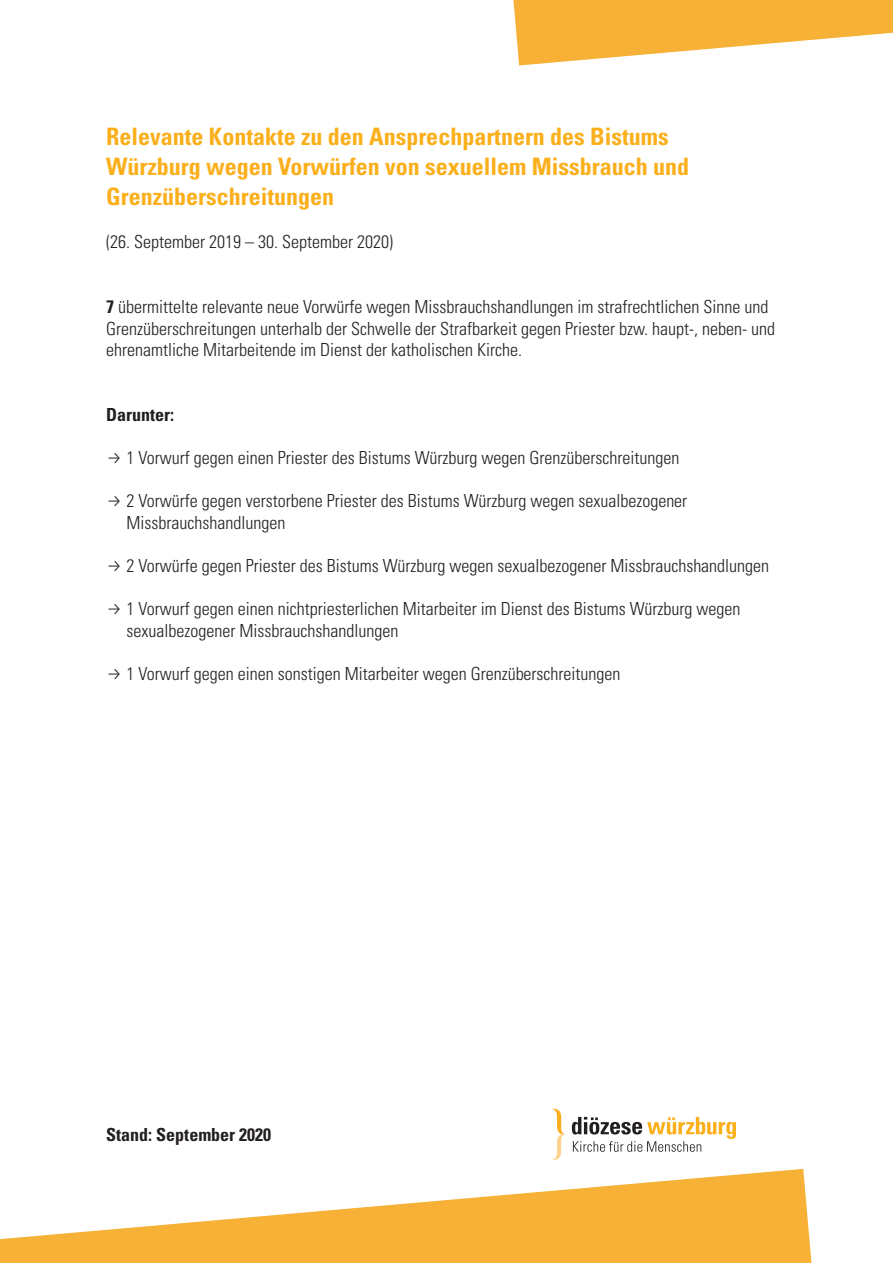
<style>
.page{position:relative;width:893px;height:1263px;background:#fff}
.page>*{position:absolute;margin:0;border:0;box-sizing:border-box;transform-origin:0 0}
.t1{font:700 condensed 24px/30px "Univers LT Std";color:#fbaf1b}
.t2{font:300 condensed 18px/21.6px "Univers LT Std";color:#231f20}
.t3{font:700 condensed 18px "Univers LT Std";color:#231f20}
.s1{font-weight:700}
.s2{font-family:"Fira Sans";font-stretch:normal}
</style>
<div class="page">
<svg style="left:0;top:1169px;width:811px;height:94px;fill:#f6b136"></svg>
<svg style="left:513px;top:0;width:380px;height:65px"></svg>
<svg style="left:553px;top:1109px;width:12px;height:51px"></svg>
<svg style="left:572px;top:1117px;width:164px;height:35px"></svg>
<h1 class="t1" style="left:106px;top:121px;width:584px">Relevante Kontakte zu den Ansprechpartnern des Bistums<br>Würzburg wegen Vorwürfen von sexuellem Missbrauch und<br>Grenzüberschreitungen</h1>
<p class="t2" style="left:106px;top:231px;width:288px">(26. September 2019 – 30. September 2020)</p>
<p class="t2" style="left:106px;top:296px;width:670px"><span class="s1">7</span> übermittelte relevante neue Vorwürfe wegen Missbrauchshandlungen im strafrechtlichen Sinne und<br>Grenzüberschreitungen unterhalb der Schwelle der Strafbarkeit gegen Priester bzw. haupt-, neben- und ehrenamtliche Mitarbeitende im Dienst der katholischen Kirche.</p>
<p class="t3" style="left:106px;top:403px;width:69px">Darunter:</p>
<p class="t2" style="left:106px;top:447px;width:574px"><span class="s2">→</span> 1 Vorwurf gegen einen Priester des Bistums Würzburg wegen Grenzüberschreitungen</p>
<p class="t2" style="left:126px;top:490px;width:562px;text-indent:-20px"><span class="s2">→</span> 2 Vorwürfe gegen verstorbene Priester des Bistums Würzburg wegen sexualbezogener<br>Missbrauchshandlungen</p>
<p class="t2" style="left:106px;top:555px;width:664px"><span class="s2">→</span> 2 Vorwürfe gegen Priester des Bistums Würzburg wegen sexualbezogener Missbrauchshandlungen</p>
<p class="t2" style="left:126px;top:598px;width:615px;text-indent:-20px"><span class="s2">→</span> 1 Vorwurf gegen einen nichtpriesterlichen Mitarbeiter im Dienst des Bistums Würzburg wegen sexualbezogener Missbrauchshandlungen</p>
<p class="t2" style="left:106px;top:663px;width:516px"><span class="s2">→</span> 1 Vorwurf gegen einen sonstigen Mitarbeiter wegen Grenzüberschreitungen</p>
<p class="t3" style="left:106px;top:1123px;width:166px">Stand: September 2020</p>
</div>
